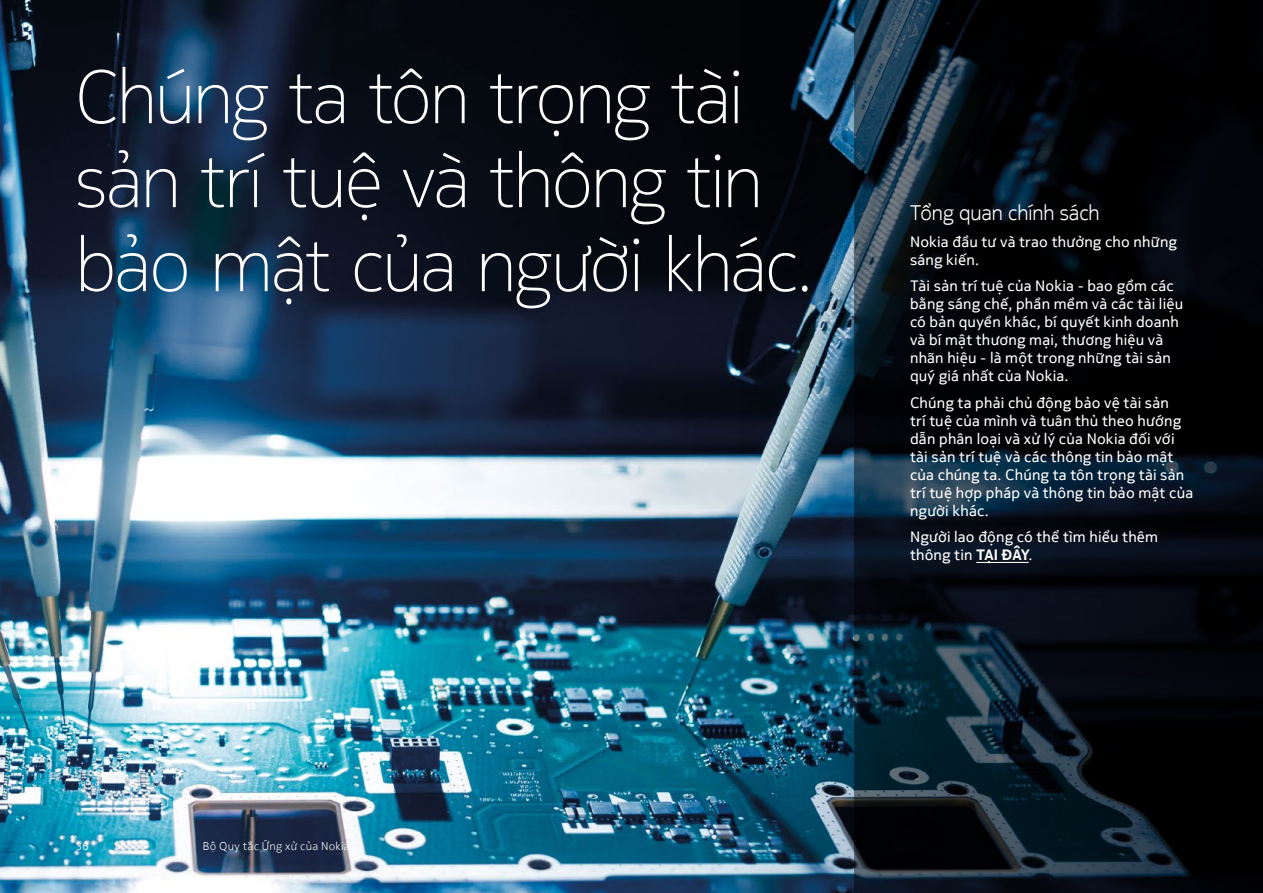
<style>
.page{position:relative;width:1263px;height:893px;background:#fff}
.page>*{position:absolute;margin:0;border:0;box-sizing:border-box;transform-origin:0 0}
.t1{font:200 75px/84px "Nokia Pure Headline";letter-spacing:-.02em;color:#fff}
.t2{font:300 21px "Nokia Pure Headline";color:#fff}
.t3{font:15px/18px "Nokia Pure Text";letter-spacing:.01em;color:#fff}
.t4{font:300 11.25px "Nokia Pure Text";letter-spacing:.025em;color:#fff}
.s1{font-weight:700}
</style>
<div class="page">
<img style="left:0;top:0;width:599px;height:893px">
<img style="left:599px;top:0;width:256px;height:893px">
<svg style="left:855px;top:0;width:408px;height:893px;background:#070f17"></svg>
<hr style="left:976px;top:562px;width:53px;height:1px;background:#fff">
<h1 class="t1" style="left:76px;top:54px;width:739px">Chúng ta tôn trọng tài sản trí tuệ và thông tin bảo mật của người khác.</h1>
<h2 class="t2" style="left:910px;top:200px;width:191px">Tổng quan chính sách</h2>
<p class="t3" style="left:910px;top:232px;width:269px">Nokia đầu tư và trao thưởng cho những sáng kiến.</p>
<p class="t3" style="left:910px;top:277px;width:275px">Tài sản trí tuệ của Nokia - bao gồm các bằng sáng chế, phần mềm và các tài liệu có bản quyền khác, bí quyết kinh doanh và bí mật thương mại, thương hiệu và nhãn hiệu - là một trong những tài sản quý giá nhất của Nokia.</p>
<p class="t3" style="left:910px;top:393px;width:285px">Chúng ta phải chủ động bảo vệ tài sản<br>trí tuệ của mình và tuân thủ theo hướng dẫn phân loại và xử lý của Nokia đối với tài sản trí tuệ và các thông tin bảo mật của chúng ta. Chúng ta tôn trọng tài sản trí tuệ hợp pháp và thông tin bảo mật của người khác.</p>
<p class="t3" style="left:910px;top:528px;width:250px">Người lao động có thể tìm hiểu thêm thông tin <span class="s1">TẠI ĐÂY</span>.</p>
<p class="t4" style="left:76px;top:839px;width:15px">36</p>
<p class="t4" style="left:203px;top:839px;width:149px">Bộ Quy tắc Ứng xử của Nokia</p>
</div>
